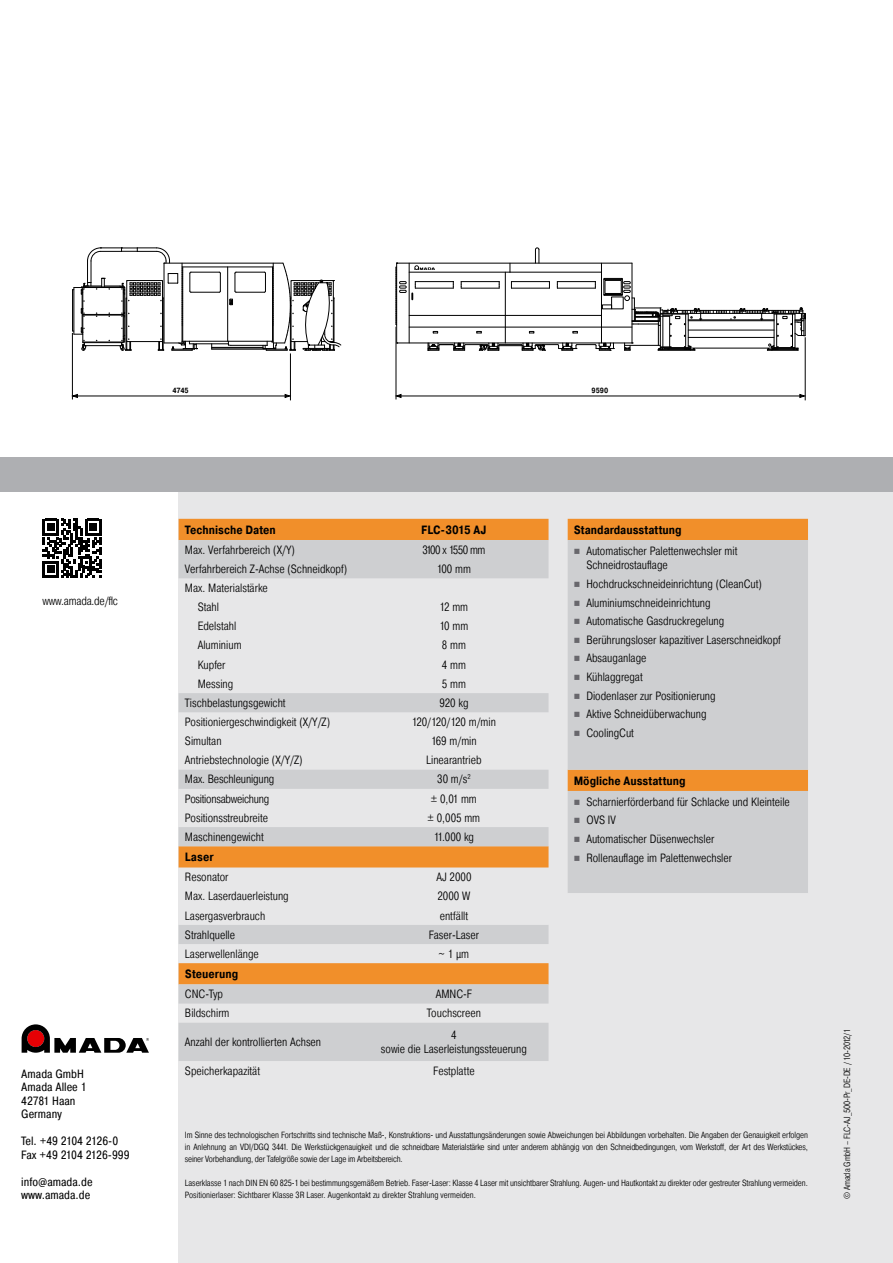
<style>
.page{position:relative;width:893px;height:1263px;background:#fff}
.page>*{position:absolute;margin:0;border:0;box-sizing:border-box;transform-origin:0 0}
.t1{font:300 12px/14.4px "Pragmatica Cond";color:#000}
.t2{font:12px/13.5px "Pragmatica Cond";color:#000}
.t3{font:700 12px "Pragmatica Cond";color:#000}
.t4{font:300 12px "Pragmatica Cond";letter-spacing:-.02em;color:#000}
.t5{font:300 12px "Pragmatica Cond";letter-spacing:-.04em;color:#000}
.t6{font:300 9px/12px "Pragmatica Cond";letter-spacing:-.01em;color:#000;text-align:justify}
.t7{font:700 7.5px "Pragmatica Cond";color:#000}
.s1{font-family:"Utopia Std Capt";font-weight:400;font-size:13.5px;color:#68676c}
</style>
<div class="page">
<div style="left:179px;top:482px;width:714px;height:781px;background:#e7e7e8"></div>
<div style="left:0;top:458px;width:893px;height:34px;background:#aeafb2"></div>
<hr style="left:212px;top:349px;width:75px;height:1px;background:#000">
<hr style="left:212px;top:348px;width:51px;height:1px;background:#000">
<hr style="left:212px;top:347px;width:51px;height:1px;background:#000">
<hr style="left:227px;top:267px;width:1px;height:74px;background:#000">
<hr style="left:189px;top:344px;width:39px;height:1px;background:#000">
<hr style="left:182px;top:267px;width:91px;height:1px;background:#000">
<hr style="left:182px;top:341px;width:91px;height:1px;background:#000">
<hr style="left:164px;top:263px;width:119px;height:1px;background:#000">
<hr style="left:505px;top:272px;width:1px;height:71px;background:#000">
<hr style="left:415px;top:288px;width:38px;height:1px;background:#000">
<hr style="left:415px;top:281px;width:38px;height:1px;background:#000">
<hr style="left:409px;top:327px;width:223px;height:1px;background:#000">
<hr style="left:409px;top:315px;width:192px;height:1px;background:#000">
<hr style="left:397px;top:343px;width:235px;height:1px;background:#000">
<hr style="left:397px;top:263px;width:235px;height:1px;background:#000">
<hr style="left:510px;top:272px;width:91px;height:1px;background:#000">
<hr style="left:409px;top:272px;width:101px;height:1px;background:#000">
<hr style="left:601px;top:263px;width:1px;height:80px;background:#000">
<hr style="left:632px;top:263px;width:1px;height:80px;background:#000">
<hr style="left:396px;top:263px;width:1px;height:80px;background:#000">
<hr style="left:409px;top:263px;width:1px;height:80px;background:#000">
<svg style="left:535px;top:247px;width:5px;height:16px"></svg>
<svg style="left:396px;top:263px;width:10px;height:62px"></svg>
<div style="left:604px;top:278px;width:19px;height:18px;border:1px solid #000"></div>
<svg style="left:412px;top:282px;width:4px;height:18px"></svg>
<svg style="left:428px;top:279px;width:378px;height:81px"></svg>
<svg style="left:72px;top:247px;width:149px;height:104px"></svg>
<svg style="left:228px;top:263px;width:113px;height:88px"></svg>
<hr style="left:290px;top:353px;width:1px;height:47px;background:#000">
<hr style="left:72px;top:333px;width:1px;height:66px;background:#000">
<hr style="left:74px;top:396px;width:211px;height:1px;background:#000">
<svg style="left:72px;top:394px;width:6px;height:4px"></svg>
<svg style="left:285px;top:394px;width:6px;height:4px"></svg>
<hr style="left:805px;top:337px;width:1px;height:63px;background:#000">
<hr style="left:396px;top:327px;width:1px;height:72px;background:#000">
<hr style="left:397px;top:396px;width:403px;height:1px;background:#000">
<svg style="left:395px;top:394px;width:6px;height:4px"></svg>
<svg style="left:799px;top:394px;width:7px;height:4px"></svg>
<svg style="left:414px;top:265px;width:21px;height:5px"></svg>
<div style="left:568px;top:519px;width:240px;height:21px;background:#f18f2a"></div>
<div style="left:568px;top:540px;width:240px;height:353px;background:#cecfd1"></div>
<div style="left:179px;top:519px;width:370px;height:21px;background:#f18f2a"></div>
<svg style="left:179px;top:540px;width:370px;height:521px"></svg>
<svg style="left:43px;top:519px;width:58px;height:59px"></svg>
<svg style="left:22px;top:1024px;width:127px;height:29px"></svg>
<p class="t7" style="left:173px;top:386px;width:18px">4745</p>
<p class="t7" style="left:591px;top:386px;width:18px">9590</p>
<p class="t4" style="left:43px;top:594px;width:77px">www.amada.de/flc</p>
<p class="t2" style="left:21px;top:1067px;width:67px">Amada GmbH<br>Amada Allee 1<br>42781 Haan<br>Germany</p>
<p class="t2" style="left:21px;top:1134px;width:110px">Tel. +49 2104 2126-0<br>Fax +49 2104 2126-999</p>
<p class="t2" style="left:21px;top:1175px;width:73px">info@amada.de www.amada.de</p>
<p class="t3" style="left:185px;top:522px;width:92px">Technische Daten</p>
<p class="t3" style="left:421px;top:522px;width:67px">FLC-3015 AJ</p>
<p class="t1" style="left:185px;top:543px;width:111px">Max. Verfahrbereich (X/Y)</p>
<p class="t5" style="left:422px;top:543px;width:65px">3100 x 1550 mm</p>
<p class="t1" style="left:185px;top:562px;width:164px">Verfahrbereich Z-Achse (Schneidkopf)</p>
<p class="t1" style="left:437px;top:562px;width:36px">100 mm</p>
<p class="t1" style="left:198px;top:578px;width:72px;line-height:19.2px;text-indent:-13px">Max. Materialstärke<br>Stahl</p>
<p class="t1" style="left:440px;top:600px;width:30px">12 mm</p>
<p class="t1" style="left:198px;top:619px;width:40px">Edelstahl</p>
<p class="t1" style="left:439px;top:619px;width:30px">10 mm</p>
<p class="t1" style="left:198px;top:638px;width:45px">Aluminium</p>
<p class="t1" style="left:442px;top:638px;width:26px">8 mm</p>
<p class="t1" style="left:198px;top:657px;width:29px">Kupfer</p>
<p class="t1" style="left:442px;top:657px;width:26px">4 mm</p>
<p class="t1" style="left:198px;top:676px;width:37px">Messing</p>
<p class="t1" style="left:442px;top:676px;width:26px">5 mm</p>
<p class="t1" style="left:185px;top:696px;width:102px">Tischbelastungsgewicht</p>
<p class="t1" style="left:439px;top:696px;width:31px">920 kg</p>
<p class="t1" style="left:185px;top:715px;width:147px">Positioniergeschwindigkeit (X/Y/Z)</p>
<p class="t1" style="left:412px;top:715px;width:86px">120/120/120 m/min</p>
<p class="t1" style="left:185px;top:734px;width:38px">Simultan</p>
<p class="t1" style="left:431px;top:734px;width:47px">169 m/min</p>
<p class="t1" style="left:185px;top:753px;width:119px">Antriebstechnologie (X/Y/Z)</p>
<p class="t1" style="left:426px;top:753px;width:57px">Linearantrieb</p>
<p class="t1" style="left:185px;top:772px;width:91px">Max. Beschleunigung</p>
<p class="t1" style="left:437px;top:772px;width:35px">30 m/s<sup>2</sup></p>
<p class="t4" style="left:185px;top:791px;width:86px">Positionsabweichung</p>
<p class="t1" style="left:431px;top:791px;width:47px">± 0,01 mm</p>
<p class="t1" style="left:185px;top:810px;width:85px">Positionsstreubreite</p>
<p class="t1" style="left:428px;top:810px;width:54px">± 0,005 mm</p>
<p class="t1" style="left:185px;top:830px;width:80px">Maschinengewicht</p>
<p class="t1" style="left:434px;top:830px;width:42px">11.000 kg</p>
<p class="t3" style="left:185px;top:849px;width:30px">Laser</p>
<p class="t1" style="left:185px;top:870px;width:45px">Resonator</p>
<p class="t1" style="left:436px;top:870px;width:37px">AJ 2000</p>
<p class="t1" style="left:185px;top:889px;width:105px">Max. Laserdauerleistung</p>
<p class="t1" style="left:437px;top:889px;width:34px">2000 W</p>
<p class="t1" style="left:185px;top:908px;width:82px">Lasergasverbrauch</p>
<p class="t1" style="left:440px;top:908px;width:30px">entfällt</p>
<p class="t1" style="left:185px;top:927px;width:52px">Strahlquelle</p>
<p class="t1" style="left:429px;top:927px;width:52px">Faser-Laser</p>
<p class="t1" style="left:185px;top:947px;width:75px">Laserwellenlänge</p>
<p class="t1" style="left:439px;top:947px;width:32px">~ 1 µm</p>
<p class="t3" style="left:185px;top:966px;width:55px">Steuerung</p>
<p class="t1" style="left:185px;top:987px;width:39px">CNC-Typ</p>
<p class="t1" style="left:436px;top:987px;width:38px">AMNC-F</p>
<p class="t1" style="left:185px;top:1006px;width:46px">Bildschirm</p>
<p class="t1" style="left:427px;top:1006px;width:55px">Touchscreen</p>
<p class="t1" style="left:185px;top:1035px;width:138px">Anzahl der kontrollierten Achsen</p>
<p class="t1" style="left:381px;top:1028px;width:147px;text-align:center">4<br>sowie die Laserleistungssteuerung</p>
<p class="t1" style="left:185px;top:1063px;width:77px">Speicherkapazität</p>
<p class="t1" style="left:433px;top:1063px;width:43px">Festplatte</p>
<p class="t3" style="left:574px;top:522px;width:110px">Standardausstattung</p>
<p class="t1" style="left:586px;top:544px;width:152px;text-indent:-13px"><span class="s1">■</span> Automatischer Palettenwechsler mit<br>Schneidrostauflage</p>
<p class="t1" style="left:574px;top:577px;width:190px"><span class="s1">■</span> Hochdruckschneideinrichtung (CleanCut)</p>
<p class="t1" style="left:574px;top:595px;width:139px"><span class="s1">■</span> Aluminiumschneideinrichtung</p>
<p class="t1" style="left:574px;top:614px;width:152px"><span class="s1">■</span> Automatische Gasdruckregelung</p>
<p class="t1" style="left:574px;top:633px;width:209px"><span class="s1">■</span> Berührungsloser kapazitiver Laserschneidkopf</p>
<p class="t1" style="left:574px;top:651px;width:74px"><span class="s1">■</span> Absauganlage</p>
<p class="t1" style="left:574px;top:670px;width:71px"><span class="s1">■</span> Kühlaggregat</p>
<p class="t1" style="left:574px;top:688px;width:143px"><span class="s1">■</span> Diodenlaser zur Positionierung</p>
<p class="t1" style="left:574px;top:707px;width:134px"><span class="s1">■</span> Aktive Schneidüberwachung</p>
<p class="t1" style="left:574px;top:726px;width:62px"><span class="s1">■</span> CoolingCut</p>
<p class="t3" style="left:574px;top:773px;width:114px">Mögliche Ausstattung</p>
<p class="t1" style="left:574px;top:794px;width:218px"><span class="s1">■</span> Scharnierförderband für Schlacke und Kleinteile</p>
<p class="t1" style="left:574px;top:813px;width:44px"><span class="s1">■</span> OVS IV</p>
<p class="t1" style="left:574px;top:832px;width:142px"><span class="s1">■</span> Automatischer Düsenwechsler</p>
<p class="t1" style="left:574px;top:850px;width:160px"><span class="s1">■</span> Rollenauflage im Palettenwechsler</p>
<p class="t6" style="left:185px;top:1129px;width:624px">Im Sinne des technologischen Fortschritts sind technische Maß-, Konstruktions- und Ausstattungsänderungen sowie Abweichungen bei Abbildungen vorbehalten. Die Angaben der Genauigkeit erfolgen in Anlehnung an VDI/DGQ 3441. Die Werkstückgenauigkeit und die schneidbare Materialstärke sind unter anderem abhängig von den Schneidbedingungen, vom Werkstoff, der Art des Werkstückes, seiner Vorbehandlung, der Tafelgröße sowie der Lage im Arbeitsbereich.</p>
<p class="t6" style="left:185px;top:1177px;width:624px">Laserklasse 1 nach DIN EN 60 825-1 bei bestimmungsgemäßem Betrieb. Faser-Laser: Klasse 4 Laser mit unsichtbarer Strahlung. Augen- und Hautkontakt zu direkter oder gestreuter Strahlung vermeiden.<br>Positionierlaser: Sichtbarer Klasse 3R Laser. Augenkontakt zu direkter Strahlung vermeiden.</p>
<p class="t6" style="left:841px;top:1199px;width:172px;rotate:-90deg">© Amada GmbH – FLC-AJ_500-Pr_DE-DE / 10-2012/1</p>
</div>
